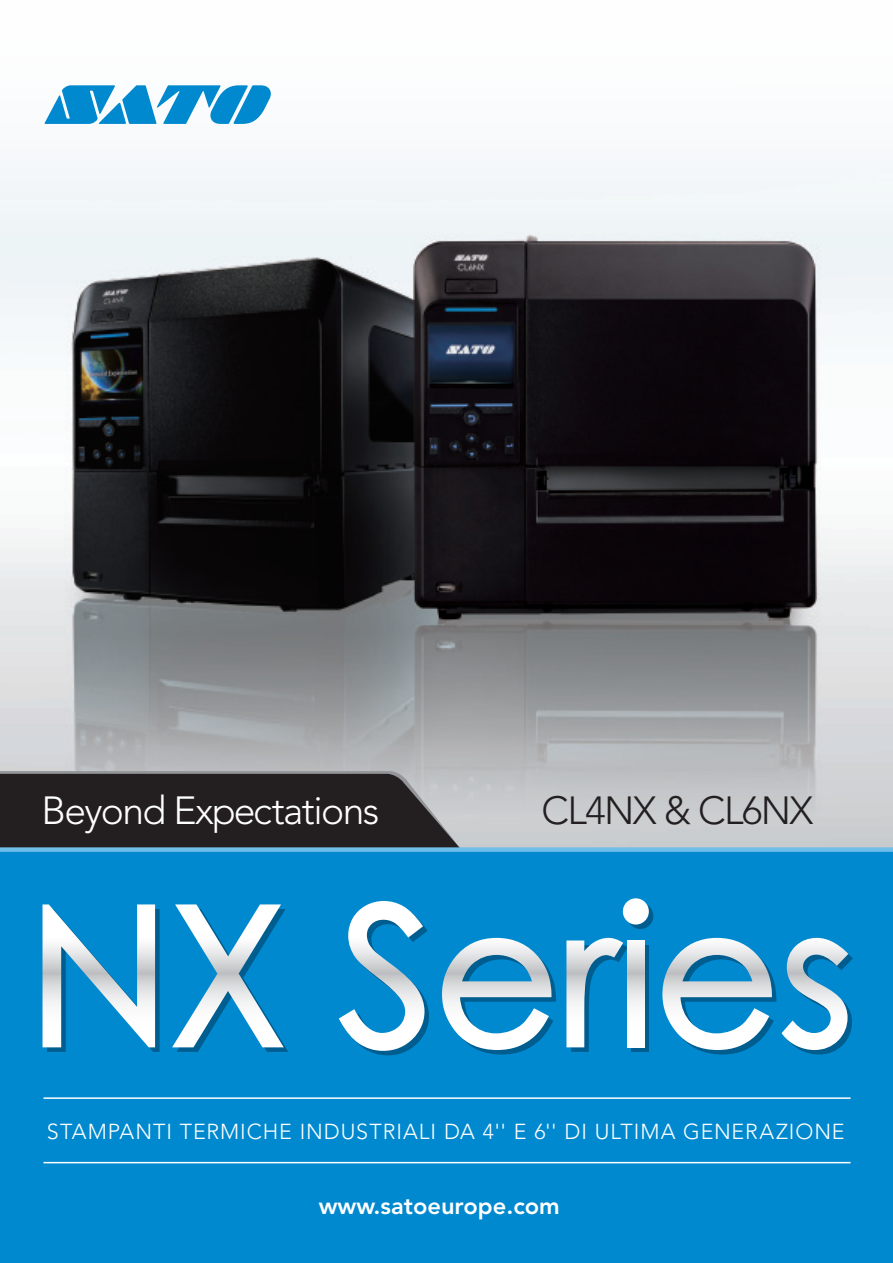
<style>
.page{position:relative;width:893px;height:1263px;background:#fff}
.page>*{position:absolute;margin:0;border:0;box-sizing:border-box;transform-origin:0 0}
.t1{font:300 39px "Avenir";letter-spacing:-.04em;color:#fff}
.t2{font:300 39px "Avenir";letter-spacing:-.04em;color:#231f20}
.t3{font:800 23.7px "Avenir";color:#fff}
.t4{font:300 21.6px "Avenir";letter-spacing:.045em;color:#fff}
</style>
<div class="page">
<img style="left:0;top:241px;width:893px;height:606px">
<div style="left:0;top:0;width:893px;height:241px;background:#f9fafc"></div>
<svg style="left:0;top:771px;width:470px;height:76px;background:#353133"></svg>
<div style="left:0;top:849px;width:893px;height:414px;background:#0089cf"></div>
<svg style="left:44px;top:85px;width:227px;height:39px"></svg>
<div style="left:632px;top:945px;width:17px;height:107px;background:#005d8f"></div>
<svg style="left:43px;top:904px;width:117px;height:148px"></svg>
<svg style="left:172px;top:904px;width:116px;height:148px"></svg>
<svg style="left:339px;top:901px;width:90px;height:154px"></svg>
<svg style="left:442px;top:938px;width:114px;height:116px"></svg>
<svg style="left:566px;top:938px;width:62px;height:114px"></svg>
<svg style="left:623px;top:898px;width:30px;height:31px"></svg>
<svg style="left:627px;top:940px;width:18px;height:107px;background:#eaeaeb"></svg>
<svg style="left:662px;top:938px;width:191px;height:116px"></svg>
<hr style="left:44px;top:1097px;width:806px;height:2px;background:#fff">
<hr style="left:44px;top:1162px;width:806px;height:1px;background:#fff">
<div style="left:0;top:847px;width:893px;height:5px;background:#71bde9"></div>
<p class="t1" style="left:41px;top:787px;width:340px">Beyond Expectations</p>
<p class="t2" style="left:542px;top:787px;width:273px">CL4NX &amp; CL6NX</p>
<p class="t4" style="left:47px;top:1118px;width:799px">STAMPANTI TERMICHE INDUSTRIALI DA 4'' E 6'' DI ULTIMA GENERAZIONE</p>
<p class="t3" style="left:319px;top:1192px;width:243px">www.satoeurope.com</p>
</div>
